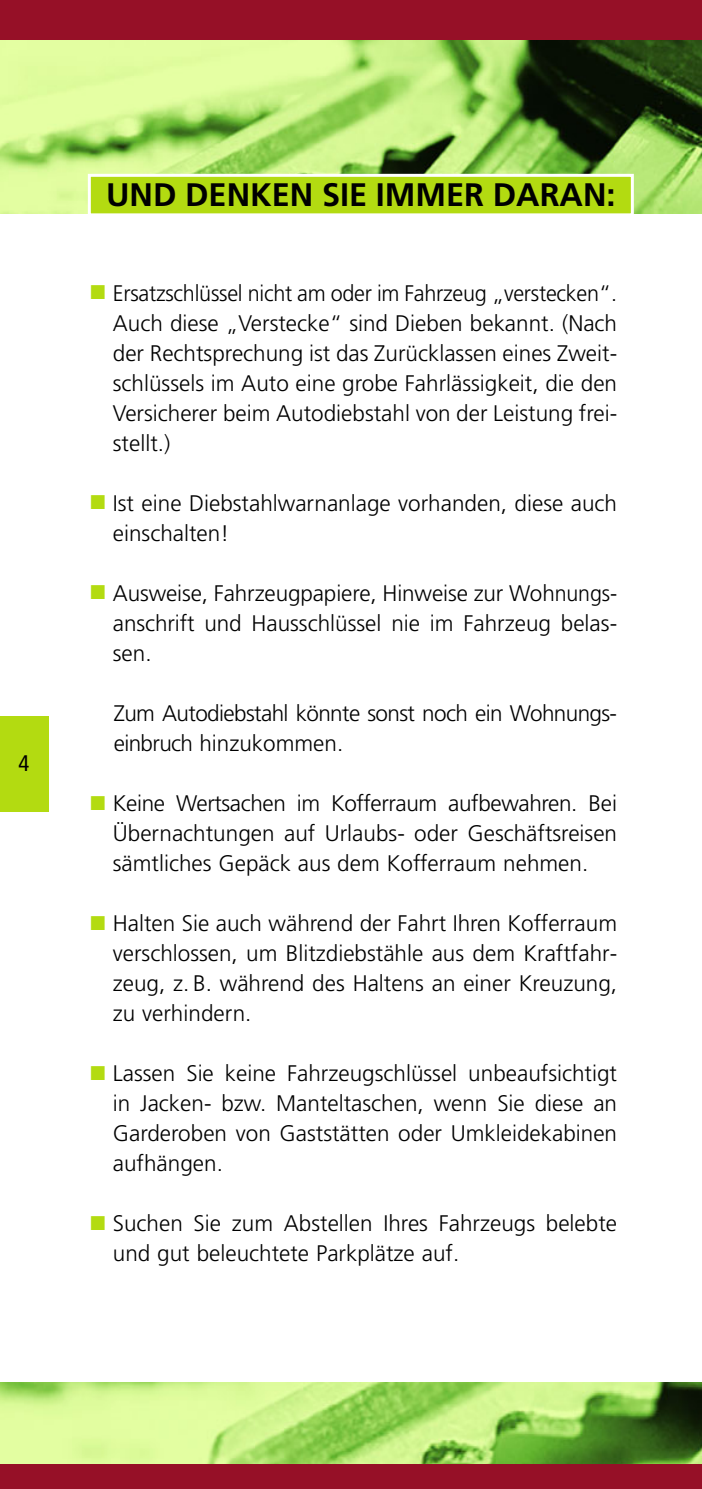
<style>
.page{position:relative;width:702px;height:1489px;background:#fff}
.page>*{position:absolute;margin:0;border:0;box-sizing:border-box;transform-origin:0 0}
.t1{font:700 32.5px "Frutiger";color:#000}
.t2{font:300 22.5px/30px "Frutiger";color:#000;text-align:justify}
.t3{font:300 22.5px/30px "Frutiger";color:#000;text-align:justify;scale:.96 1}
.t4{font:300 22.5px/30px "Frutiger";letter-spacing:-.03em;color:#000}
.t5{font:condensed 22.5px "Frutiger";color:#000}
.s1{color:#b3db11}
</style>
<div class="page">
<img style="left:0;top:39px;width:701px;height:174px">
<div style="left:0;top:716px;width:49px;height:96px;background:#b3db11"></div>
<img style="left:0;top:1382px;width:701px;height:82px">
<div style="left:0;top:1464px;width:701px;height:24px;background:#961027"></div>
<div style="left:89px;top:175px;width:543px;height:40px;background:#b3db11"></div>
<div style="left:88px;top:174px;width:545px;height:42px;border:3px solid #fff"></div>
<div style="left:0;top:0;width:701px;height:39px;background:#961027"></div>
<p class="t5" style="left:19px;top:753px;width:12px">4</p>
<h1 class="t1" style="left:106px;top:182px;width:511px">UND DENKEN SIE IMMER DARAN:</h1>
<p class="t3" style="left:113px;top:279px;width:527px;text-indent:-22px"><span class="s1">■</span> Ersatzschlüssel nicht am oder im Fahrzeug „verstecken“.<br>Auch diese „Verstecke“ sind Dieben bekannt. (Nach der Rechtsprechung ist das Zurücklassen eines Zweit&shy;schlüssels im Auto eine grobe Fahrlässigkeit, die den Versicherer beim Autodiebstahl von der Leistung frei&shy;stellt.)</p>
<p class="t2" style="left:113px;top:489px;width:505px;text-indent:-22px"><span class="s1">■</span> Ist eine Diebstahlwarnanlage vorhanden, diese auch einschalten!</p>
<p class="t2" style="left:113px;top:579px;width:505px;text-indent:-22px"><span class="s1">■</span> Ausweise, Fahrzeugpapiere, Hinweise zur Wohnungs&shy;anschrift und Hausschlüssel nie im Fahrzeug belas&shy;sen.</p>
<p class="t4" style="left:114px;top:699px;width:505px">Zum Autodiebstahl könnte sonst noch ein Wohnungs&shy;einbruch hinzukommen.</p>
<p class="t2" style="left:113px;top:789px;width:506px;text-indent:-22px"><span class="s1">■</span> Keine Wertsachen im Kofferraum aufbewahren. Bei Übernachtungen auf Urlaubs- oder Geschäftsreisen sämtliches Gepäck aus dem Kofferraum nehmen.</p>
<p class="t2" style="left:113px;top:909px;width:506px;text-indent:-22px"><span class="s1">■</span> Halten Sie auch während der Fahrt Ihren Kofferraum verschlossen, um Blitzdiebstähle aus dem Kraftfahr&shy;zeug, z. B. während des Haltens an einer Kreuzung, zu verhindern.</p>
<p class="t2" style="left:113px;top:1059px;width:505px;text-indent:-22px"><span class="s1">■</span> Lassen Sie keine Fahrzeugschlüssel unbeaufsichtigt in Jacken- bzw. Manteltaschen, wenn Sie diese an Garderoben von Gaststätten oder Umkleidekabinen aufhängen.</p>
<p class="t2" style="left:113px;top:1209px;width:505px;text-indent:-22px"><span class="s1">■</span> Suchen Sie zum Abstellen Ihres Fahrzeugs belebte und gut beleuchtete Parkplätze auf.</p>
</div>
